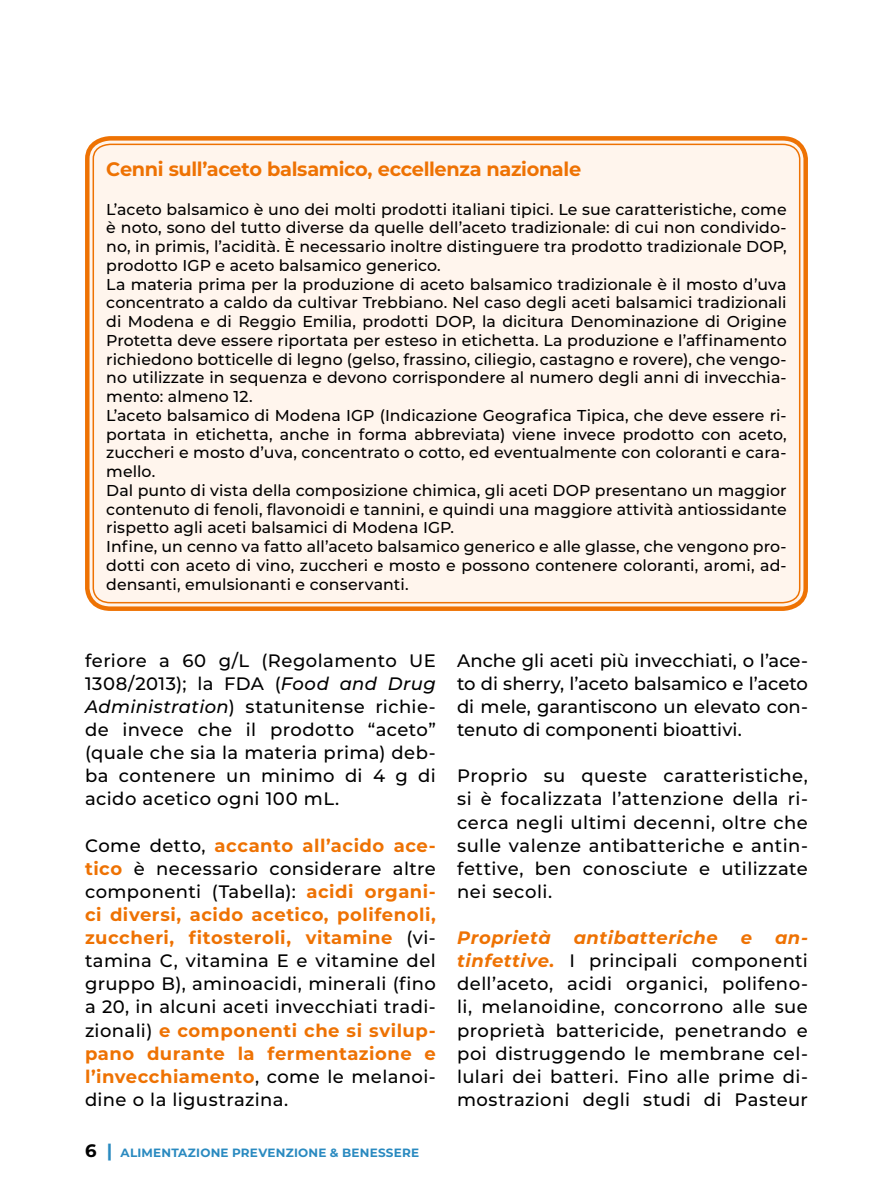
<style>
.page{position:relative;width:893px;height:1191px;background:#fff}
.page>*{position:absolute;margin:0;border:0;box-sizing:border-box;transform-origin:0 0}
.t1{font:700 19.5px "Montserrat";letter-spacing:-.02em;color:#ee7203}
.t2{font:500 18px/23.1px "Montserrat";letter-spacing:.02em;color:#000;text-align:justify}
.t3{font:italic 700 18px "Montserrat";letter-spacing:.03em;color:#ee7203}
.t4{font:500 15.75px/18.8px "Montserrat";letter-spacing:.005em;color:#000}
.t5{font:700 12px "Montserrat";letter-spacing:.02em;color:#2a8ac0}
.s1{font-style:italic}
.s2{font-weight:700;color:#ee7203}
.s3{font-size:18px;color:#000}
.s4{font-size:18px}
.s5{font-weight:700;font-style:italic;color:#ee7203}
</style>
<div class="page">
<svg style="left:85px;top:136px;width:723px;height:475px;background:#f4a25a"></svg>
<div style="left:92px;top:143px;width:709px;height:461px;background:#fff5ed"></div>
<p class="t1" style="left:106px;top:155px;width:476px">Cenni sull’aceto balsamico, eccellenza nazionale</p>
<p class="t4" style="left:106px;top:199px;width:682px">L’aceto balsamico è uno dei molti prodotti italiani tipici. Le sue caratteristiche, come è noto, sono del tutto diverse da quelle dell’aceto tradizionale: di cui non condivido&shy;no, in primis, l’acidità. È necessario inoltre distinguere tra prodotto tradizionale DOP, prodotto IGP e aceto balsamico generico.<br>La materia prima per la produzione di aceto balsamico tradizionale è il mosto d’uva concentrato a caldo da cultivar Trebbiano. Nel caso degli aceti balsamici tradizionali di Modena e di Reggio Emilia, prodotti DOP, la dicitura Denominazione di Origine Protetta deve essere riportata per esteso in etichetta. La produzione e l’affinamento richiedono botticelle di legno (gelso, frassino, ciliegio, castagno e rovere), che vengo&shy;no utilizzate in sequenza e devono corrispondere al numero degli anni di invecchia&shy;mento: almeno 12.<br>L’aceto balsamico di Modena IGP (Indicazione Geografica Tipica, che deve essere ri&shy;portata in etichetta, anche in forma abbreviata) viene invece prodotto con aceto, zuccheri e mosto d’uva, concentrato o cotto, ed eventualmente con coloranti e cara&shy;mello.<br>Dal punto di vista della composizione chimica, gli aceti DOP presentano un maggior contenuto di fenoli, flavonoidi e tannini, e quindi una maggiore attività antiossidante rispetto agli aceti balsamici di Modena IGP.<br>Infine, un cenno va fatto all’aceto balsamico generico e alle glasse, che vengono pro&shy;dotti con aceto di vino, zuccheri e mosto e possono contenere coloranti, aromi, ad&shy;densanti, emulsionanti e conservanti.</p>
<p class="t2" style="left:85px;top:648px;width:352px">feriore a 60 g/L (Regolamento UE 1308/2013); la FDA (<span class="s1">Food and Drug Administration</span>) statunitense richie&shy;de invece che il prodotto “aceto” (quale che sia la materia prima) deb&shy;ba contenere un minimo di 4 g di acido acetico ogni 100 mL.</p>
<p class="t2" style="left:85px;top:833px;width:352px">Come detto, <span class="s2">accanto all’acido ace&shy;tico</span> è necessario considerare altre componenti (Tabella): <span class="s2">acidi organi&shy;ci diversi, acido acetico, polifenoli, zuccheri, fitosteroli, vitamine</span> (vi&shy;tamina C, vitamina E e vitamine del gruppo B), aminoacidi, minerali (fino a 20, in alcuni aceti invecchiati tradi&shy;zionali) <span class="s2">e componenti che si svilup&shy;pano durante la fermentazione e l’invecchiamento</span>, come le melanoi&shy;dine o la ligustrazina.</p>
<p class="t5" style="left:85px;top:1144px;width:336px"><span class="s3">6</span> <span class="s4">|</span> ALIMENTAZIONE PREVENZIONE &amp; BENESSERE</p>
<p class="t2" style="left:457px;top:648px;width:352px">Anche gli aceti più invecchiati, o l’ace&shy;to di sherry, l’aceto balsamico e l’aceto di mele, garantiscono un elevato con&shy;tenuto di componenti bioattivi.</p>
<p class="t2" style="left:457px;top:763px;width:352px">Proprio su queste caratteristiche, si è focalizzata l’attenzione della ri&shy;cerca negli ultimi decenni, oltre che sulle valenze antibatteriche e antin&shy;fettive, ben conosciute e utilizzate nei secoli.</p>
<p class="t3" style="left:457px;top:924px;width:95px">Proprietà</p>
<p class="t3" style="left:574px;top:924px;width:146px">antibatteriche</p>
<p class="t3" style="left:741px;top:924px;width:13px">e</p>
<p class="t2" style="left:457px;top:925px;width:352px;text-indent:318px"><span class="s5">an&shy;tinfettive.</span> I principali componenti dell’aceto, acidi organici, polifeno&shy;li, melanoidine, concorrono alle sue proprietà battericide, penetrando e poi distruggendo le membrane cel&shy;lulari dei batteri. Fino alle prime di&shy;mostrazioni degli studi di Pasteur</p>
</div>
